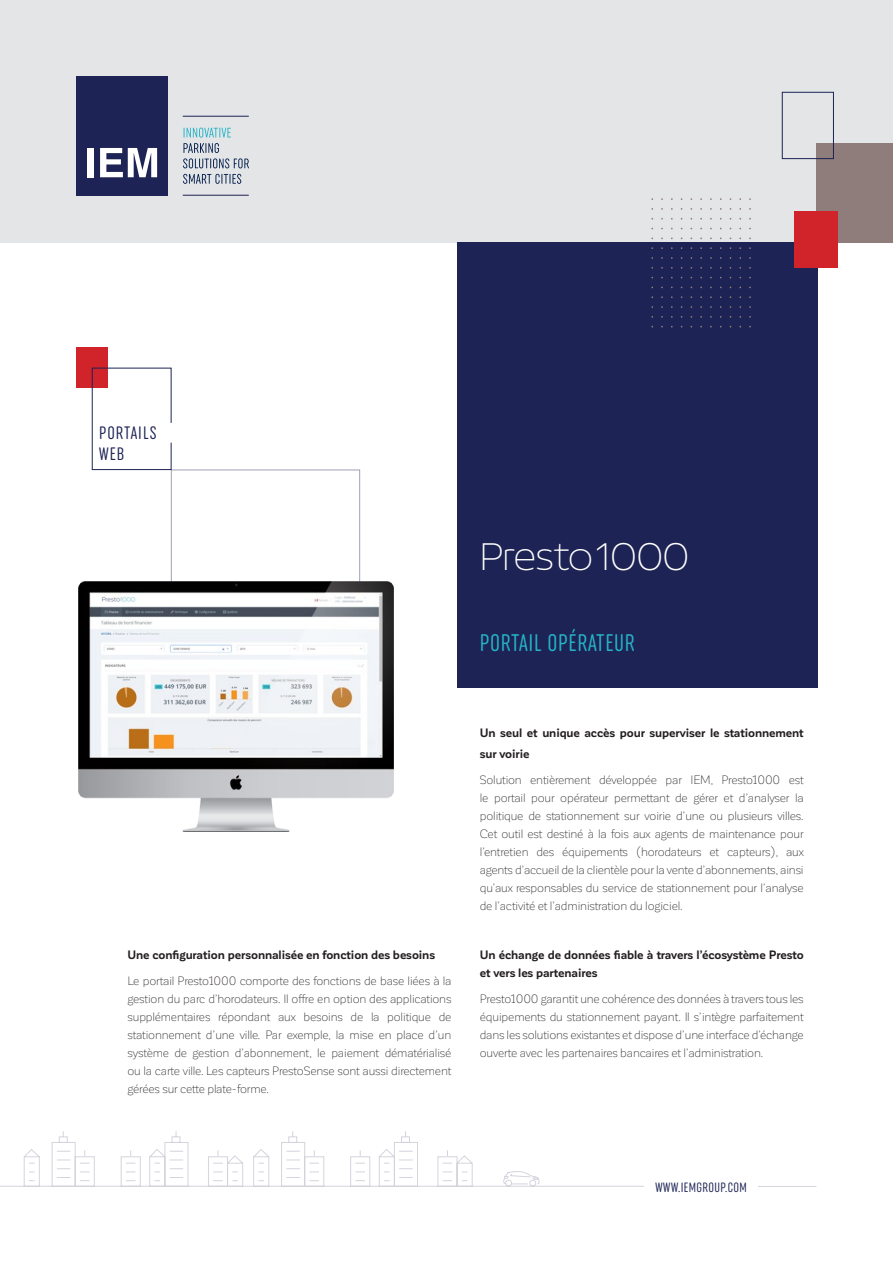
<style>
.page{position:relative;width:893px;height:1263px;background:#fff}
.page>*{position:absolute;margin:0;border:0;box-sizing:border-box;transform-origin:0 0}
.t1{font:100 43.5px "Concord";letter-spacing:-.01em;color:#fff}
.t2{font:24px "Uniform Rnd Ex Cond";letter-spacing:.03em;color:#25b4c7}
.t3{font:18px/20.2px "Uniform Rnd Ex Cond";letter-spacing:.06em;color:#1d2354}
.t4{font:13.5px "Uniform Rnd Ex Cond";letter-spacing:.03em;color:#1d2354}
.t5{font:300 12px/18px "Corporative Sans";letter-spacing:-.015em;color:#231f20;text-align:justify}
.t6{font:700 12px/21px "Corporative Sans";letter-spacing:-.01em;color:#231f20}
</style>
<div class="page">
<div style="left:0;top:0;width:893px;height:242px;background:#e3e5e7"></div>
<div style="left:816px;top:143px;width:77px;height:99px;background:#8f7d7b"></div>
<svg style="left:0;top:1131px;width:644px;height:56px"></svg>
<hr style="left:752px;top:1186px;width:64px;height:1px;background:#1d2354">
<div style="left:782px;top:92px;width:52px;height:67px;border:1px solid #1d2354"></div>
<svg style="left:183px;top:128px;width:66px;height:40px"></svg>
<svg style="left:183px;top:174px;width:58px;height:10px"></svg>
<hr style="left:183px;top:116px;width:66px;height:1px;background:#1d2354">
<hr style="left:183px;top:195px;width:66px;height:1px;background:#1d2354">
<div style="left:77px;top:77px;width:91px;height:119px;background:#1d2354"></div>
<svg style="left:100px;top:148px;width:57px;height:29px"></svg>
<div style="left:88px;top:148px;width:6px;height:29px;background:#fff"></div>
<div style="left:645px;top:1173px;width:113px;height:26px;background:#fff"></div>
<div style="left:457px;top:242px;width:360px;height:446px;background:#1d2354"></div>
<div style="left:795px;top:211px;width:43px;height:57px;background:#d1232a"></div>
<svg style="left:171px;top:469px;width:189px;height:112px"></svg>
<div style="left:77px;top:347px;width:31px;height:41px;background:#d1232a"></div>
<svg style="left:91px;top:367px;width:81px;height:103px"></svg>
<img style="left:79px;top:581px;width:314px;height:250px">
<h3 class="t3" style="left:99px;top:423px;width:59px">PORTAILS<br>WEB</h3>
<h1 class="t1" style="left:480px;top:530px;width:211px">Presto1000</h1>
<h2 class="t2" style="left:480px;top:628px;width:156px">PORTAIL OPÉRATEUR</h2>
<p class="t6" style="left:128px;top:944px;width:309px">Une configuration personnalisée en fonction des besoins</p>
<p class="t5" style="left:128px;top:972px;width:325px">Le portail Presto1000 comporte des fonctions de base liées à la gestion du parc d’horodateurs. Il offre en option des applications supplémentaires répondant aux besoins de la politique de stationnement d’une ville. Par exemple, la mise en place d’un système de gestion d’abonnement, le paiement dématérialisé ou la carte ville. Les capteurs PrestoSense sont aussi directement gérées sur cette plate-forme.</p>
<p class="t6" style="left:480px;top:722px;width:325px">Un seul et unique accès pour superviser le stationnement sur voirie</p>
<p class="t5" style="left:480px;top:771px;width:325px">Solution entièrement développée par IEM, Presto1000 est le portail pour opérateur permettant de gérer et d’analyser la politique de stationnement sur voirie d’une ou plusieurs villes.<br>Cet outil est destiné à la fois aux agents de maintenance pour l’entretien des équipements (horodateurs et capteurs), aux agents d’accueil de la clientèle pour la vente d’abonnements, ainsi qu’aux responsables du service de stationnement pour l’analyse de l’activité et l’administration du logiciel.</p>
<p class="t6" style="left:480px;top:945px;width:325px;line-height:18px">Un échange de données fiable à travers l’écosystème Presto et vers les partenaires</p>
<p class="t5" style="left:480px;top:990px;width:325px">Presto1000 garantit une cohérence des données à travers tous les équipements du stationnement payant. Il s’intègre parfaitement dans les solutions existantes et dispose d’une interface d’échange ouverte avec les partenaires bancaires et l’administration.</p>
<p class="t4" style="left:655px;top:1179px;width:93px">WWW.IEMGROUP.COM</p>
</div>
